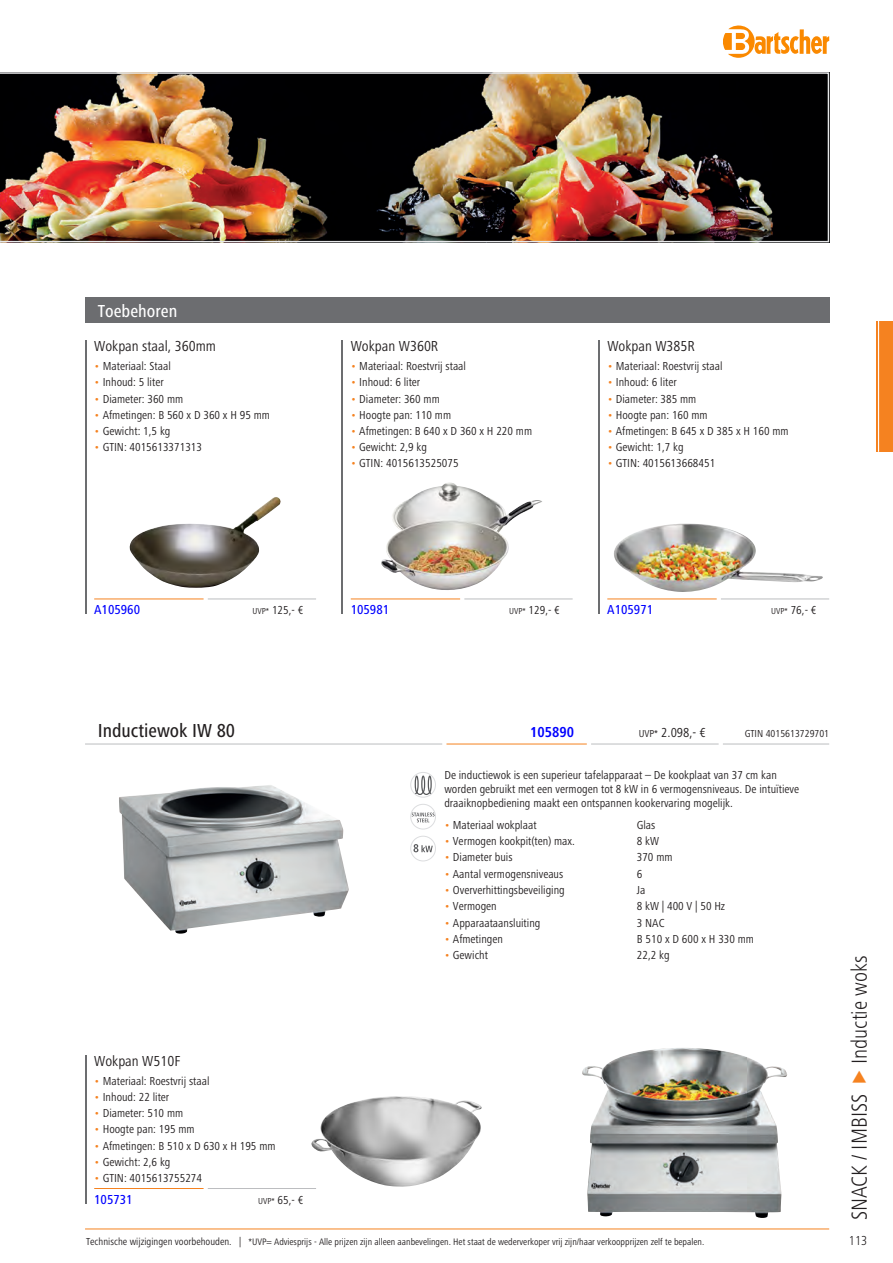
<style>
.page{position:relative;width:893px;height:1263px;background:#fff}
.page>*{position:absolute;margin:0;border:0;box-sizing:border-box;transform-origin:0 0}
.t1{font:300 condensed 22.5px "Frutiger Next LTW1 G";color:#231f20}
.t2{font:500 condensed 19.5px "Frutiger Next LTW1 G";color:#231f20}
.t3{font:500 condensed 18px "Frutiger Next LTW1 G";color:#fff}
.t4{font:condensed 15px "Frutiger Next LTW1 G";color:#231f20}
.t5{font:700 condensed 15px "Frutiger Next LTW1 G";color:#00f}
.t6{font:500 condensed 13.5px "Frutiger Next LTW1 G";color:#00f}
.t7{font:condensed 13.5px "Frutiger Next LTW1 G";color:#231f20}
.t8{font:300 condensed 13.5px "Frutiger Next LTW1 G";color:#231f20}
.t9{font:condensed 12px/14.4px "Frutiger Next LTW1 G";color:#231f20}
.t10{font:condensed 10.5px "Frutiger Next LTW1 G";color:#231f20}
.t11{font:condensed 9.75px "Frutiger Next LTW1 G";color:#231f20}
.s1{color:#f58220}
.s2{font-size:9px}
.s3{font-size:10.5px}
</style>
<div class="page">
<img style="left:0;top:72px;width:829px;height:170px">
<img style="left:614px;top:524px;width:209px;height:68px">
<img style="left:381px;top:482px;width:161px;height:108px">
<img style="left:129px;top:497px;width:152px;height:91px">
<img style="left:119px;top:785px;width:230px;height:149px">
<img style="left:311px;top:1096px;width:171px;height:91px">
<img style="left:582px;top:1048px;width:205px;height:170px">
<hr style="left:598px;top:340px;width:2px;height:274px;background:#6c6d70">
<hr style="left:721px;top:599px;width:108px;height:1px;background:#bcbdc0">
<hr style="left:607px;top:599px;width:110px;height:1px;background:#f58220">
<hr style="left:342px;top:340px;width:1px;height:274px;background:#6c6d70">
<hr style="left:464px;top:599px;width:109px;height:1px;background:#bcbdc0">
<hr style="left:351px;top:599px;width:109px;height:1px;background:#f58220">
<hr style="left:85px;top:340px;width:2px;height:274px;background:#6c6d70">
<hr style="left:208px;top:599px;width:108px;height:1px;background:#bcbdc0">
<hr style="left:94px;top:599px;width:110px;height:1px;background:#f58220">
<hr style="left:723px;top:744px;width:106px;height:1px;background:#bcbdc0">
<hr style="left:591px;top:744px;width:128px;height:1px;background:#bcbdc0">
<hr style="left:446px;top:744px;width:141px;height:1px;background:#f58220">
<hr style="left:85px;top:744px;width:357px;height:1px;background:#bcbdc0">
<hr style="left:85px;top:1055px;width:2px;height:149px;background:#6c6d70">
<hr style="left:208px;top:1188px;width:108px;height:1px;background:#bcbdc0">
<hr style="left:94px;top:1188px;width:110px;height:1px;background:#f58220">
<div style="left:85px;top:298px;width:744px;height:25px;background:#6c6d70"></div>
<svg style="left:410px;top:772px;width:26px;height:90px"></svg>
<div style="left:410px;top:836px;width:26px;height:25px;border:1px solid #dcdddf;border-radius:50%"></div>
<hr style="left:85px;top:1228px;width:744px;height:1px;background:#f58220">
<svg style="left:723px;top:26px;width:106px;height:32px"></svg>
<div style="left:876px;top:321px;width:17px;height:131px;background:#f58220"></div>
<hr style="left:878px;top:321px;width:1px;height:131px;background:#fff">
<h3 class="t3" style="left:98px;top:301px;width:81px">Toebehoren</h3>
<p class="t4" style="left:94px;top:337px;width:123px">Wokpan staal, 360mm</p>
<p class="t9" style="left:94px;top:359px;width:78px"><span class="s1">•</span> Materiaal: Staal</p>
<p class="t9" style="left:94px;top:375px;width:71px"><span class="s1">•</span> Inhoud: 5 liter</p>
<p class="t9" style="left:94px;top:391px;width:91px"><span class="s1">•</span> Diameter: 360 mm</p>
<p class="t9" style="left:94px;top:408px;width:177px"><span class="s1">•</span> Afmetingen: B 560 x D 360 x H 95 mm</p>
<p class="t9" style="left:94px;top:424px;width:78px"><span class="s1">•</span> Gewicht: 1,5 kg</p>
<p class="t9" style="left:94px;top:440px;width:109px"><span class="s1">•</span> GTIN: 4015613371313</p>
<p class="t4" style="left:351px;top:337px;width:89px">Wokpan W360R</p>
<p class="t9" style="left:351px;top:359px;width:117px"><span class="s1">•</span> Materiaal: Roestvrij staal</p>
<p class="t9" style="left:351px;top:375px;width:71px"><span class="s1">•</span> Inhoud: 6 liter</p>
<p class="t9" style="left:351px;top:391px;width:91px"><span class="s1">•</span> Diameter: 360 mm</p>
<p class="t9" style="left:351px;top:408px;width:102px"><span class="s1">•</span> Hoogte pan: 110 mm</p>
<p class="t9" style="left:351px;top:424px;width:183px"><span class="s1">•</span> Afmetingen: B 640 x D 360 x H 220 mm</p>
<p class="t9" style="left:351px;top:440px;width:78px"><span class="s1">•</span> Gewicht: 2,9 kg</p>
<p class="t9" style="left:351px;top:456px;width:109px"><span class="s1">•</span> GTIN: 4015613525075</p>
<p class="t4" style="left:607px;top:337px;width:89px">Wokpan W385R</p>
<p class="t9" style="left:607px;top:359px;width:117px"><span class="s1">•</span> Materiaal: Roestvrij staal</p>
<p class="t9" style="left:607px;top:375px;width:71px"><span class="s1">•</span> Inhoud: 6 liter</p>
<p class="t9" style="left:607px;top:391px;width:91px"><span class="s1">•</span> Diameter: 385 mm</p>
<p class="t9" style="left:607px;top:408px;width:102px"><span class="s1">•</span> Hoogte pan: 160 mm</p>
<p class="t9" style="left:607px;top:424px;width:183px"><span class="s1">•</span> Afmetingen: B 645 x D 385 x H 160 mm</p>
<p class="t9" style="left:607px;top:440px;width:78px"><span class="s1">•</span> Gewicht: 1,7 kg</p>
<p class="t9" style="left:607px;top:456px;width:109px"><span class="s1">•</span> GTIN: 4015613668451</p>
<p class="t6" style="left:94px;top:602px;width:47px">A105960</p>
<p class="t6" style="left:351px;top:602px;width:40px">105981</p>
<p class="t6" style="left:607px;top:602px;width:47px">A105971</p>
<p class="t9" style="left:253px;top:603px;width:52px"><span class="s2">UVP*</span> 125,- €</p>
<p class="t9" style="left:509px;top:603px;width:52px"><span class="s2">UVP*</span> 129,- €</p>
<p class="t9" style="left:771px;top:603px;width:47px"><span class="s2">UVP*</span> 76,- €</p>
<h2 class="t2" style="left:98px;top:720px;width:139px">Inductiewok IW 80</h2>
<p class="t7" style="left:639px;top:725px;width:69px"><span class="s3">UVP*</span> 2.098,- €</p>
<p class="t10" style="left:745px;top:728px;width:86px">GTIN 4015613729701</p>
<p class="t5" style="left:530px;top:724px;width:45px">105890</p>
<p class="t4" style="left:94px;top:1052px;width:88px">Wokpan W510F</p>
<p class="t9" style="left:94px;top:1074px;width:117px"><span class="s1">•</span> Materiaal: Roestvrij staal</p>
<p class="t9" style="left:94px;top:1090px;width:77px"><span class="s1">•</span> Inhoud: 22 liter</p>
<p class="t9" style="left:94px;top:1106px;width:91px"><span class="s1">•</span> Diameter: 510 mm</p>
<p class="t9" style="left:94px;top:1122px;width:102px"><span class="s1">•</span> Hoogte pan: 195 mm</p>
<p class="t9" style="left:94px;top:1138px;width:183px"><span class="s1">•</span> Afmetingen: B 510 x D 630 x H 195 mm</p>
<p class="t9" style="left:94px;top:1154px;width:78px"><span class="s1">•</span> Gewicht: 2,6 kg</p>
<p class="t9" style="left:94px;top:1171px;width:109px"><span class="s1">•</span> GTIN: 4015613755274</p>
<p class="t6" style="left:94px;top:1191px;width:40px">105731</p>
<p class="t9" style="left:258px;top:1192px;width:47px"><span class="s2">UVP*</span> 65,- €</p>
<p class="t9" style="left:444px;top:767px;width:356px">De inductiewok is een superieur tafelapparaat – De kookplaat van 37 cm kan worden gebruikt met een vermogen tot 8 kW in 6 vermogensniveaus. De intuïtieve draaiknopbediening maakt een ontspannen kookervaring mogelijk.</p>
<p class="t9" style="left:444px;top:817px;width:94px"><span class="s1">•</span> Materiaal wokplaat</p>
<p class="t9" style="left:637px;top:817px;width:20px">Glas</p>
<p class="t9" style="left:444px;top:834px;width:132px"><span class="s1">•</span> Vermogen kookpit(ten) max.</p>
<p class="t9" style="left:637px;top:834px;width:24px">8 kW</p>
<p class="t9" style="left:444px;top:850px;width:70px"><span class="s1">•</span> Diameter buis</p>
<p class="t9" style="left:637px;top:850px;width:37px">370 mm</p>
<p class="t9" style="left:444px;top:866px;width:120px"><span class="s1">•</span> Aantal vermogensniveaus</p>
<p class="t9" style="left:637px;top:866px;width:7px">6</p>
<p class="t9" style="left:444px;top:883px;width:122px"><span class="s1">•</span> Oververhittingsbeveiliging</p>
<p class="t9" style="left:637px;top:883px;width:10px">Ja</p>
<p class="t9" style="left:444px;top:899px;width:54px"><span class="s1">•</span> Vermogen</p>
<p class="t9" style="left:637px;top:899px;width:90px">8 kW | 400 V | 50 Hz</p>
<p class="t9" style="left:444px;top:915px;width:98px"><span class="s1">•</span> Apparaataansluiting</p>
<p class="t9" style="left:637px;top:915px;width:29px">3 NAC</p>
<p class="t9" style="left:444px;top:932px;width:60px"><span class="s1">•</span> Afmetingen</p>
<p class="t9" style="left:637px;top:932px;width:119px">B 510 x D 600 x H 330 mm</p>
<p class="t9" style="left:444px;top:948px;width:45px"><span class="s1">•</span> Gewicht</p>
<p class="t9" style="left:637px;top:948px;width:34px">22,2 kg</p>
<p class="t11" style="left:86px;top:1236px;width:620px"><span class="s3">Technische wijzigingen voorbehouden. |</span> *UVP= Adviesprijs - Alle prijzen zijn alleen aanbevelingen. Het staat de wederverkoper vrij zijn/haar verkoopprijzen zelf te bepalen.</p>
<h1 class="t1" style="left:846px;top:1220px;width:266px;rotate:-90deg">SNACK / IMBISS <span class="s1">◆</span> Inductie woks</h1>
<p class="t8" style="left:849px;top:1233px;width:20px">113</p>
</div>
